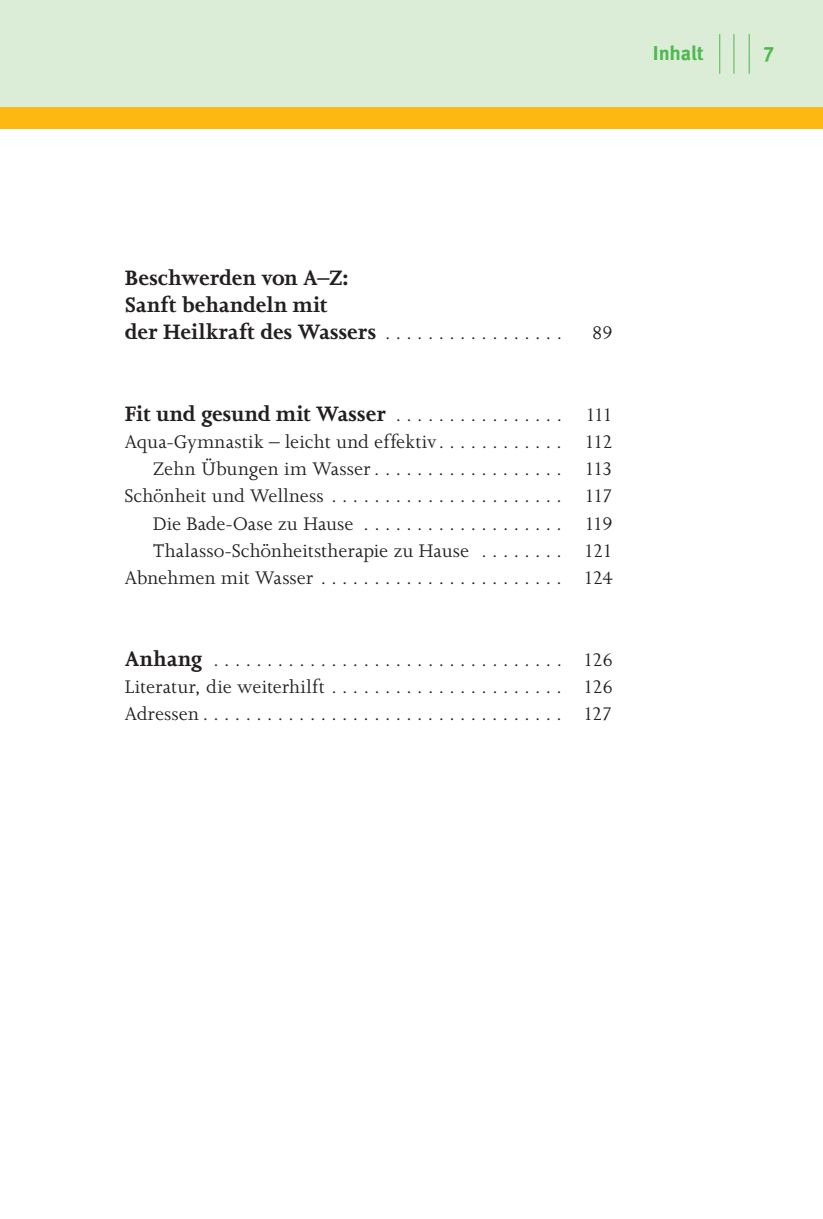
<style>
.page{position:relative;width:823px;height:1219px;background:#fff}
.page>*{position:absolute;margin:0;border:0;box-sizing:border-box;transform-origin:0 0}
.t1{font:700 24px/27.2px "Joanna MT Std";color:#231f1f}
.t2{font:21px/27.2px "Joanna MT Std";color:#231f1f;text-align:right}
.t3{font:700 20.8px "Meta Pro";color:#4eb84f}
.t4{font:700 20px "Meta Pro";letter-spacing:-.005em;color:#4eb84f}
.s1{font-weight:400;font-size:21px}
.s2{font-weight:700;font-size:24px}
</style>
<div class="page">
<div style="left:0;top:0;width:822px;height:113px;background:#dbedd6"></div>
<div style="left:0;top:108px;width:822px;height:21px;background:#fdb812"></div>
<hr style="left:748px;top:34px;width:1px;height:40px;background:#4eb84f">
<hr style="left:733px;top:34px;width:1px;height:40px;background:#4eb84f">
<hr style="left:718px;top:34px;width:1px;height:40px;background:#4eb84f">
<p class="t4" style="left:652px;top:46px;width:52px">Inhalt</p>
<p class="t3" style="left:763px;top:46px;width:12px">7</p>
<p class="t1" style="left:125px;top:266px;width:438px">Beschwerden von A–Z:<br>Sanft behandeln mit<br>der Heilkraft des Wassers <span class="s1">. . . . . . . . . . . . . . . . .</span></p>
<p class="t2" style="left:591px;top:321px;width:23px">89</p>
<p class="t1" style="left:125px;top:402px;width:489px">Fit und gesund mit Wasser <span class="s1">. . . . . . . . . . . . . . . . 111</span></p>
<p class="t2" style="left:125px;top:430px;width:489px">Aqua-Gymnastik – leicht und effektiv. . . . . . . . . . . . 112<br>Zehn Übungen im Wasser . . . . . . . . . . . . . . . . . . 113<br>Schönheit und Wellness . . . . . . . . . . . . . . . . . . . . . . 117<br>Die Bade-Oase zu Hause . . . . . . . . . . . . . . . . . . . 119<br>Thalasso-Schönheitstherapie zu Hause . . . . . . . . 121<br>Abnehmen mit Wasser . . . . . . . . . . . . . . . . . . . . . . . 124</p>
<p class="t2" style="left:125px;top:648px;width:489px;text-align:justify"><span class="s2">Anhang</span> . . . . . . . . . . . . . . . . . . . . . . . . . . . . . . . . . 126<br>Literatur, die weiterhilft . . . . . . . . . . . . . . . . . . . . . . 126<br>Adressen . . . . . . . . . . . . . . . . . . . . . . . . . . . . . . . . . . 127</p>
</div>
